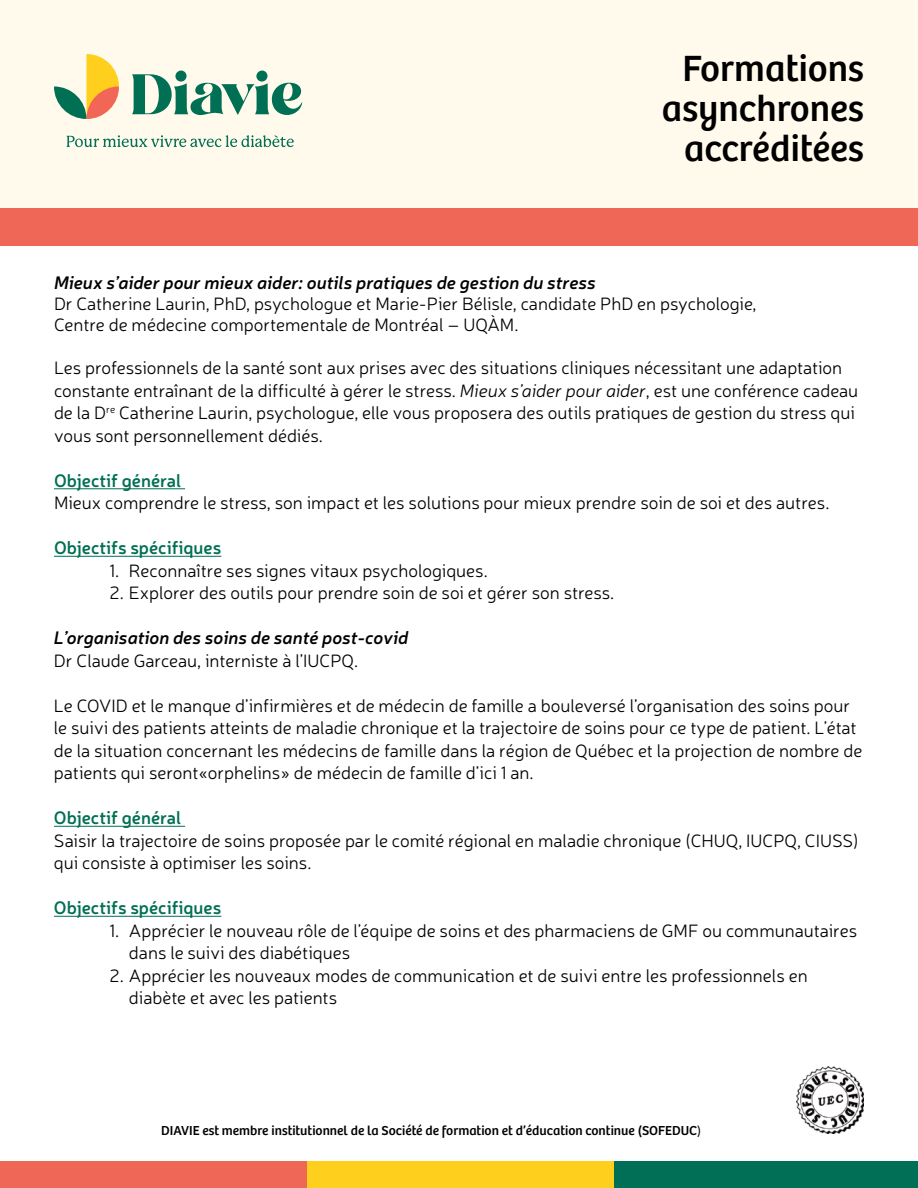
<style>
.page{position:relative;width:918px;height:1188px;background:#fff}
.page>*{position:absolute;margin:0;border:0;box-sizing:border-box;transform-origin:0 0}
.t1{font:37.8px/39.8px "Bree";color:#000;text-align:center}
.t2{font:300 18px/22.5px "Neris";color:#000}
.t3{font:italic 600 18px "Neris";color:#000}
.t4{font:600 18px "Neris";color:#006f54}
.t5{font:13.5px "Bree";color:#000}
.s1{font-style:italic}
.s2{font-weight:300}
</style>
<div class="page">
<div style="left:0;top:1161px;width:307px;height:27px;background:#ef6757"></div>
<div style="left:611px;top:1161px;width:307px;height:27px;background:#016f56"></div>
<div style="left:307px;top:1161px;width:307px;height:27px;background:#fecf1d"></div>
<img style="left:797px;top:1067px;width:67px;height:67px">
<div style="left:0;top:0;width:918px;height:216px;background:#fffaec"></div>
<div style="left:0;top:208px;width:918px;height:38px;background:#ef6757"></div>
<svg style="left:256px;top:71px;width:12px;height:11px"></svg>
<svg style="left:132px;top:74px;width:170px;height:42px"></svg>
<div style="left:175px;top:71px;width:12px;height:11px;background:#006f54;border-radius:50%"></div>
<svg style="left:54px;top:54px;width:65px;height:65px"></svg>
<svg style="left:66px;top:135px;width:228px;height:12px"></svg>
<hr style="left:54px;top:488px;width:131px;height:1px;background:#006f54">
<hr style="left:54px;top:556px;width:167px;height:1px;background:#006f54">
<hr style="left:54px;top:826px;width:131px;height:1px;background:#006f54">
<hr style="left:54px;top:916px;width:167px;height:1px;background:#006f54">
<h1 class="t1" style="left:662px;top:46px;width:204px">Formations asynchrones accréditées</h1>
<p class="t3" style="left:54px;top:270px;width:543px">Mieux s’aider pour mieux aider: outils pratiques de gestion du stress</p>
<p class="t2" style="left:54px;top:292px;width:704px;line-height:21px">Dr Catherine Laurin, PhD, psychologue et Marie-Pier Bélisle, candidate PhD en psychologie,<br>Centre de médecine comportementale de Montréal – UQÀM.</p>
<p class="t2" style="left:54px;top:356px;width:806px">Les professionnels de la santé sont aux prises avec des situations cliniques nécessitant une adaptation constante entraînant de la difficulté à gérer le stress. <span class="s1">Mieux s’aider pour aider</span>, est une conférence cadeau de la D<sup>re</sup> Catherine Laurin, psychologue, elle vous proposera des outils pratiques de gestion du stress qui vous sont personnellement dédiés.</p>
<p class="t4" style="left:54px;top:468px;width:129px">Objectif général</p>
<p class="t2" style="left:54px;top:491px;width:777px">Mieux comprendre le stress, son impact et les solutions pour mieux prendre soin de soi et des autres.</p>
<p class="t4" style="left:54px;top:535px;width:169px">Objectifs spécifiques</p>
<p class="t2" style="left:109px;top:559px;width:380px">1. Reconnaître ses signes vitaux psychologiques.</p>
<p class="t2" style="left:109px;top:581px;width:506px">2. Explorer des outils pour prendre soin de soi et gérer son stress.</p>
<p class="t3" style="left:54px;top:625px;width:356px">L’organisation des soins de santé post-covid</p>
<p class="t2" style="left:54px;top:649px;width:306px">Dr Claude Garceau, interniste à l’IUCPQ.</p>
<p class="t2" style="left:54px;top:694px;width:810px">Le COVID et le manque d’infirmières et de médecin de famille a bouleversé l’organisation des soins pour le suivi des patients atteints de maladie chronique et la trajectoire de soins pour ce type de patient. L’état de la situation concernant les médecins de famille dans la région de Québec et la projection de nombre de patients qui seront«orphelins» de médecin de famille d’ici 1 an.</p>
<p class="t4" style="left:54px;top:805px;width:129px">Objectif général</p>
<p class="t2" style="left:54px;top:829px;width:806px">Saisir la trajectoire de soins proposée par le comité régional en maladie chronique (CHUQ, IUCPQ, CIUSS) qui consiste à optimiser les soins.</p>
<p class="t4" style="left:54px;top:895px;width:169px">Objectifs spécifiques</p>
<p class="t2" style="left:129px;top:919px;width:730px;text-indent:-19px">1. Apprécier le nouveau rôle de l’équipe de soins et des pharmaciens de GMF ou communautaires dans le suivi des diabétiques</p>
<p class="t2" style="left:129px;top:964px;width:680px;text-indent:-19px">2. Apprécier les nouveaux modes de communication et de suivi entre les professionnels en diabète et avec les patients</p>
<p class="t5" style="left:161px;top:1120px;width:542px">DIAVIE est membre institutionnel de la Société de formation et d’éducation continue (SOFEDUC<span class="s2">)</span></p>
</div>
